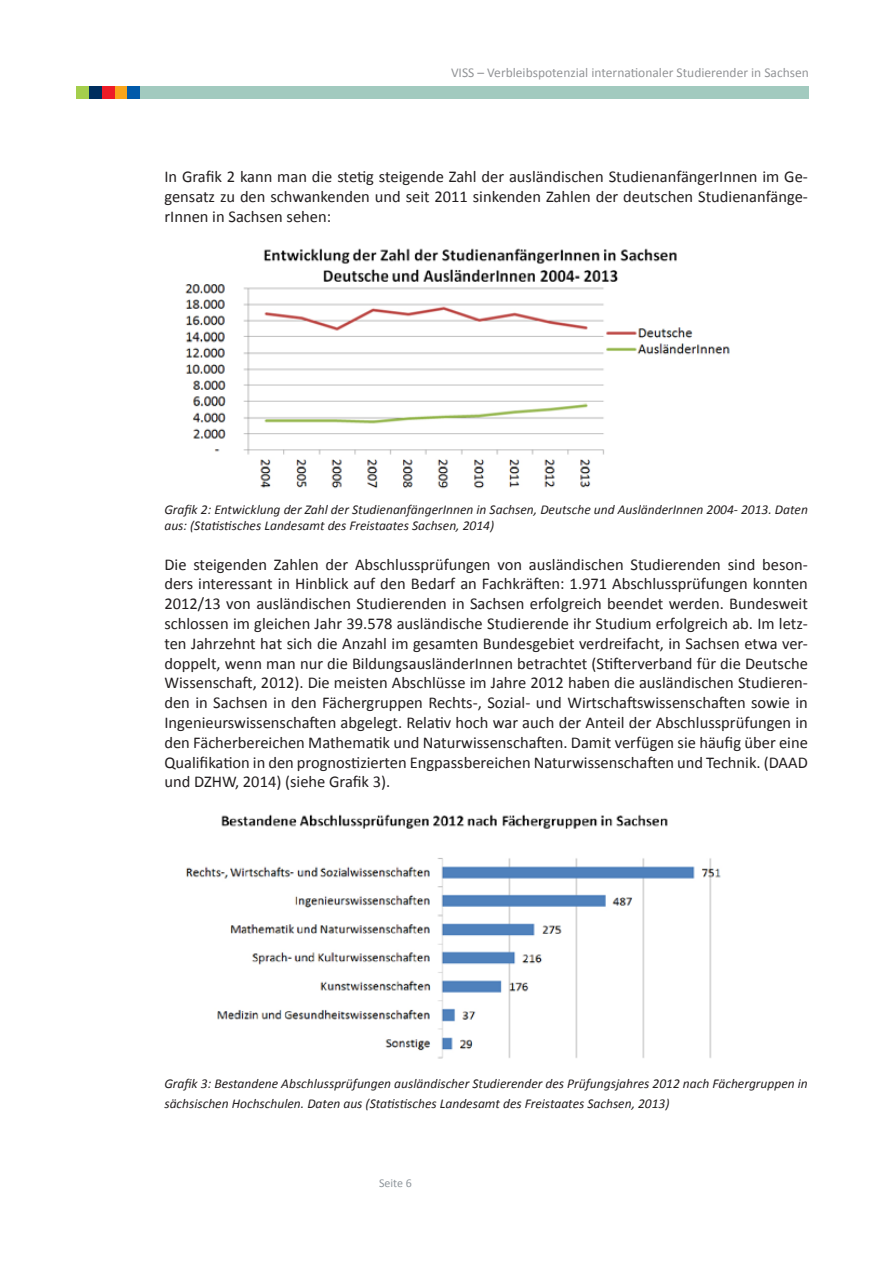
<style>
.page{position:relative;width:893px;height:1263px;background:#fff}
.page>*{position:absolute;margin:0;border:0;box-sizing:border-box;transform-origin:0 0}
.t1{font:16.5px/19.8px "Calibri";color:#231f20;text-align:justify}
.t2{font:italic 13.5px/16.2px "Calibri";color:#231f20}
.t3{font:13.5px "Calibri";color:#939598}
.t4{font:12px "Calibri";color:#90979d}
</style>
<div class="page">
<div style="left:77px;top:86px;width:732px;height:13px;background:#a2cabf"></div>
<div style="left:102px;top:86px;width:13px;height:13px;background:#ee1c28"></div>
<div style="left:77px;top:86px;width:12px;height:13px;background:#a4ce4c"></div>
<div style="left:115px;top:86px;width:12px;height:13px;background:#f9a51b"></div>
<div style="left:127px;top:86px;width:13px;height:13px;background:#015aaa"></div>
<div style="left:89px;top:86px;width:13px;height:13px;background:#002e5e"></div>
<img style="left:185px;top:248px;width:545px;height:241px">
<img style="left:186px;top:814px;width:535px;height:245px">
<p class="t3" style="left:451px;top:64px;width:359px">VISS – Verbleibspotenzial internationaler Studierender in Sachsen</p>
<p class="t1" style="left:164px;top:167px;width:645px">In Grafik 2 kann man die stetig steigende Zahl der ausländischen StudienanfängerInnen im Ge&shy;gensatz zu den schwankenden und seit 2011 sinkenden Zahlen der deutschen Studienanfänge&shy;rInnen in Sachsen sehen:</p>
<p class="t2" style="left:164px;top:501px;width:645px">Grafik 2: Entwicklung der Zahl der StudienanfängerInnen in Sachsen, Deutsche und AusländerInnen 2004- 2013. Daten aus: (Statistisches Landesamt des Freistaates Sachsen, 2014)</p>
<p class="t1" style="left:164px;top:554px;width:645px">Die steigenden Zahlen der Abschlussprüfungen von ausländischen Studierenden sind beson&shy;ders interessant in Hinblick auf den Bedarf an Fachkräften: 1.971 Abschlussprüfungen konnten 2012/13 von ausländischen Studierenden in Sachsen erfolgreich beendet werden. Bundesweit schlossen im gleichen Jahr 39.578 ausländische Studierende ihr Studium erfolgreich ab. Im letz&shy;ten Jahrzehnt hat sich die Anzahl im gesamten Bundesgebiet verdreifacht, in Sachsen etwa ver&shy;doppelt, wenn man nur die BildungsausländerInnen betrachtet (Stifterverband für die Deutsche Wissenschaft, 2012). Die meisten Abschlüsse im Jahre 2012 haben die ausländischen Studieren&shy;den in Sachsen in den Fächergruppen Rechts-, Sozial- und Wirtschaftswissenschaften sowie in Ingenieurswissenschaften abgelegt. Relativ hoch war auch der Anteil der Abschlussprüfungen in den Fächerbereichen Mathematik und Naturwissenschaften. Damit verfügen sie häufig über eine Qualifikation in den prognostizierten Engpassbereichen Naturwissenschaften und Technik. (DAAD und DZHW, 2014) (siehe Grafik 3).</p>
<p class="t2" style="left:164px;top:1073px;width:645px;line-height:19.8px">Grafik 3: Bestandene Abschlussprüfungen ausländischer Studierender des Prüfungsjahres 2012 nach Fächergruppen in sächsischen Hochschulen. Daten aus (Statistisches Landesamt des Freistaates Sachsen, 2013)</p>
<p class="t4" style="left:379px;top:1175px;width:34px">Seite 6</p>
</div>
